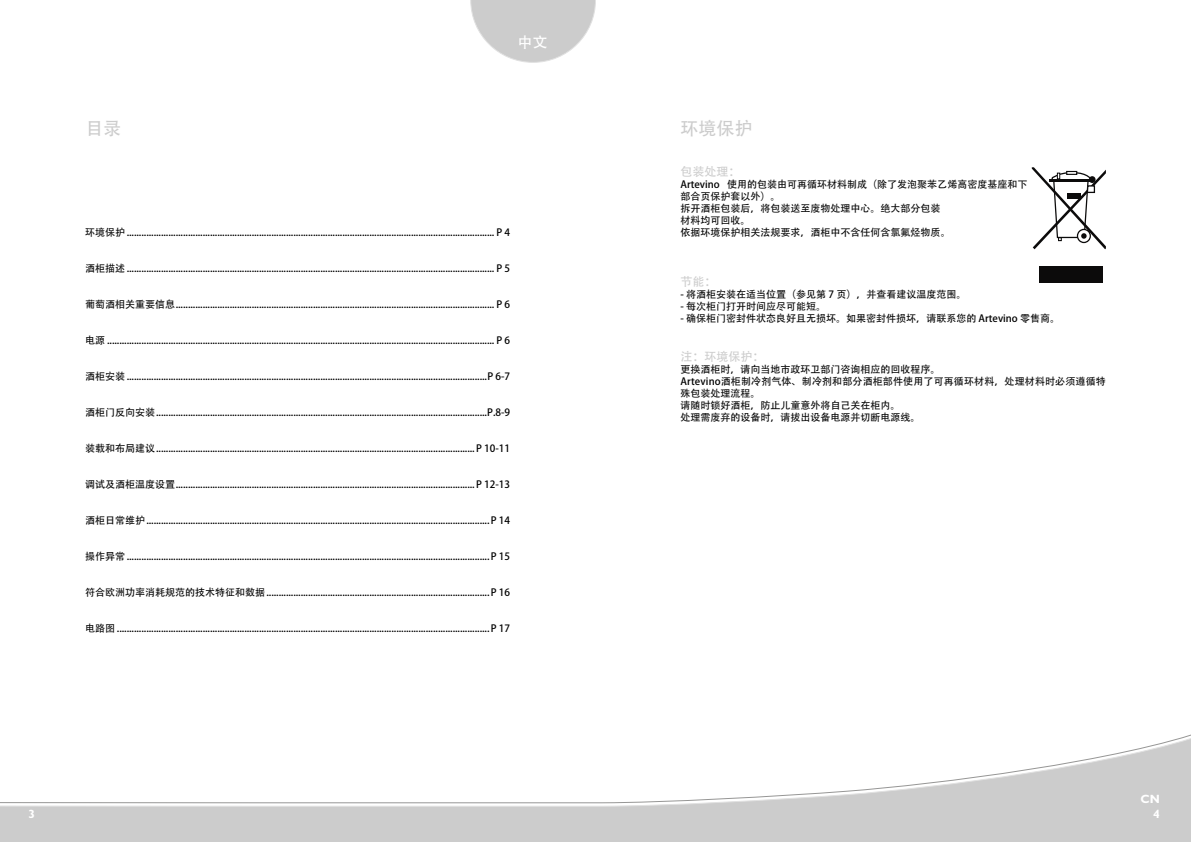
<style>
.page{position:relative;width:1191px;height:842px;background:#fff}
.page>*{position:absolute;margin:0;border:0;box-sizing:border-box;transform-origin:0 0}
.t1{font:18px "Adobe Heiti Std";color:#ccc}
.t2{font:15px "Adobe Heiti Std";color:#fff}
.t3{font:12px "Adobe Heiti Std";color:#ccc}
.t4{font:700 12px "Gill Sans";color:#fff}
.t5{font:10px/12px "Adobe Heiti Std";color:#000}
</style>
<div class="page">
<svg style="left:0;top:734px;width:1191px;height:108px"></svg>
<svg style="left:470px;top:0;width:126px;height:63px"></svg>
<div style="left:1039px;top:266px;width:63px;height:16px;background:#0c0b0b"></div>
<svg style="left:1031px;top:167px;width:75px;height:82px"></svg>
<h1 class="t1" style="left:85px;top:118px;width:37px">目录</h1>
<h2 class="t2" style="left:517px;top:34px;width:31px">中文</h2>
<p class="t5" style="left:85px;top:226px;width:426px">环境保护 ...................................................................................................................................................... P 4</p>
<p class="t5" style="left:85px;top:262px;width:426px">酒柜描述 ...................................................................................................................................................... P 5</p>
<p class="t5" style="left:85px;top:298px;width:426px">葡萄酒相关重要信息.................................................................................................................................. P 6</p>
<p class="t5" style="left:85px;top:334px;width:427px">电源 .............................................................................................................................................................. P 6</p>
<p class="t5" style="left:85px;top:370px;width:427px">酒柜安装 ...................................................................................................................................................P 6-7</p>
<p class="t5" style="left:85px;top:406px;width:427px">酒柜门反向安装.......................................................................................................................................P.8-9</p>
<p class="t5" style="left:85px;top:442px;width:427px">装载和布局建议..................................................................................................................................P 10-11</p>
<p class="t5" style="left:85px;top:478px;width:426px">调试及酒柜温度设置..........................................................................................................................P 12-13</p>
<p class="t5" style="left:85px;top:514px;width:426px">酒柜日常维护............................................................................................................................................P 14</p>
<p class="t5" style="left:85px;top:550px;width:426px">操作异常 ....................................................................................................................................................P 15</p>
<p class="t5" style="left:85px;top:586px;width:426px">符合欧洲功率消耗规范的技术特征和数据...........................................................................................P 16</p>
<p class="t5" style="left:85px;top:622px;width:426px">电路图 ........................................................................................................................................................P 17</p>
<h1 class="t1" style="left:680px;top:118px;width:73px">环境保护</h1>
<p class="t3" style="left:680px;top:164px;width:61px">包装处理：</p>
<p class="t5" style="left:680px;top:178px;width:348px">Artevino 使用的包装由可再循环材料制成（除了发泡聚苯乙烯高密度基座和下部合页保护套以外）。<br>拆开酒柜包装后，将包装送至废物处理中心。绝大部分包装<br>材料均可回收。<br>依据环境保护相关法规要求，酒柜中不含任何含氯氟烃物质。</p>
<p class="t3" style="left:680px;top:275px;width:37px">节能：</p>
<p class="t5" style="left:680px;top:289px;width:287px">- 将酒柜安装在适当位置（参见第 7 页），并查看建议温度范围。</p>
<p class="t5" style="left:680px;top:301px;width:147px">- 每次柜门打开时间应尽可能短。</p>
<p class="t5" style="left:680px;top:313px;width:381px">- 确保柜门密封件状态良好且无损坏。如果密封件损坏，请联系您的 Artevino 零售商。</p>
<p class="t3" style="left:680px;top:349px;width:85px">注：环境保护：</p>
<p class="t5" style="left:680px;top:363px;width:427px">更换酒柜时，请向当地市政环卫部门咨询相应的回收程序。<br>Artevino酒柜制冷剂气体、制冷剂和部分酒柜部件使用了可再循环材料，处理材料时必须遵循特殊包装处理流程。<br>请随时锁好酒柜，防止儿童意外将自己关在柜内。<br>处理需废弃的设备时，请拔出设备电源并切断电源线。</p>
<p class="t4" style="left:1140px;top:792px;width:21px">CN</p>
<p class="t4" style="left:28px;top:807px;width:8px">3</p>
<p class="t4" style="left:1153px;top:806px;width:8px">4</p>
</div>
